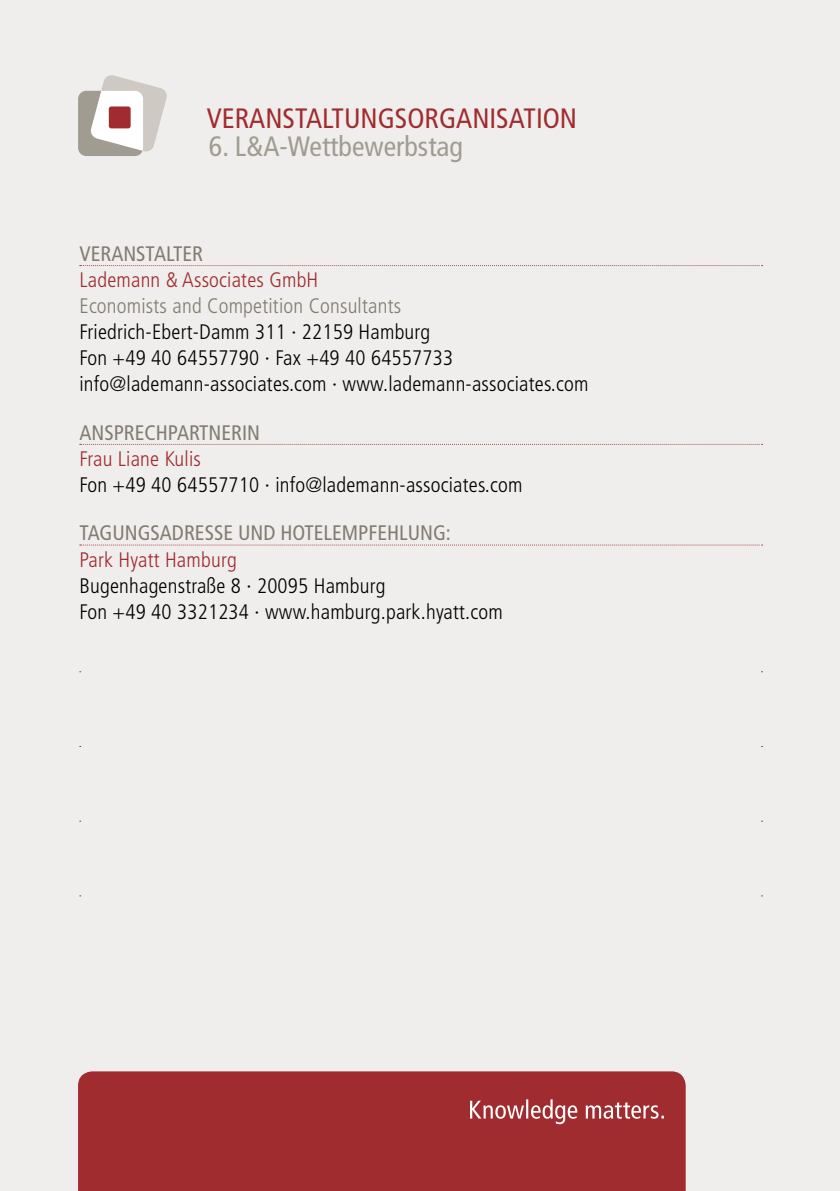
<style>
.page{position:relative;width:840px;height:1191px;background:#fff}
.page>*{position:absolute;margin:0;border:0;box-sizing:border-box;transform-origin:0 0}
._12_pt{font:condensed 28px "Frutiger LT Std";color:#a02c2f}
._12_pt-2{font:condensed 28px "Frutiger LT Std";color:#a19c91}
._03_Redner{font:300 condensed 21px "Frutiger LT Std";letter-spacing:.01em;color:#000}
._01_Uhrzeit{font:condensed 21px "Frutiger LT Std";color:#827c70}
._02_Titel{font:300 condensed 21px "Frutiger LT Std";letter-spacing:.01em;color:#a02c2f}
._02_Titel-2{font:300 condensed 21px "Frutiger LT Std";letter-spacing:.01em;color:#000}
._03_Redner-2{font:300 condensed 21px "Frutiger LT Std";letter-spacing:.01em;color:#827c70}
</style>
<div class="page">
<div style="left:0;top:0;width:839px;height:1191px;background:#f0eeec"></div>
<svg style="left:80px;top:265px;width:682px;height:1px"></svg>
<svg style="left:80px;top:444px;width:682px;height:1px"></svg>
<svg style="left:80px;top:545px;width:682px;height:1px"></svg>
<svg style="left:78px;top:75px;width:89px;height:81px"></svg>
<div style="left:78px;top:1071px;width:607px;height:120px;background:#a02c2f"></div>
<svg style="left:469px;top:1099px;width:194px;height:25px"></svg>
<p class="_12_pt" style="left:207px;top:102px;width:371px">VERANSTALTUNGSORGANISATION</p>
<p class="_12_pt-2" style="left:209px;top:130px;width:255px">6. L&amp;A-Wettbewerbstag</p>
<p class="_01_Uhrzeit" style="left:79px;top:241px;width:125px">VERANSTALTER</p>
<p class="_02_Titel" style="left:79px;top:268px;width:240px">Lademann &amp; Associates GmbH</p>
<p class="_03_Redner-2" style="left:79px;top:294px;width:323px">Economists and Competition Consultants</p>
<p class="_03_Redner" style="left:79px;top:320px;width:352px">Friedrich-Ebert-Damm 311 · 22159 Hamburg</p>
<p class="_03_Redner" style="left:79px;top:346px;width:375px">Fon +49 40 64557790 · Fax +49 40 64557733</p>
<p class="_03_Redner" style="left:79px;top:372px;width:510px">info@lademann-associates.com · www.lademann-associates.com</p>
<p class="_01_Uhrzeit" style="left:79px;top:420px;width:182px">ANSPRECHPARTNERIN</p>
<p class="_02_Titel" style="left:79px;top:446px;width:123px">Frau Liane Kulis</p>
<p class="_02_Titel-2" style="left:79px;top:472px;width:444px">Fon +49 40 64557710 · info@lademann-associates.com</p>
<p class="_01_Uhrzeit" style="left:79px;top:521px;width:373px">TAGUNGSADRESSE UND HOTELEMPFEHLUNG:</p>
<p class="_02_Titel" style="left:79px;top:547px;width:159px">Park Hyatt Hamburg</p>
<p class="_03_Redner" style="left:79px;top:573px;width:307px">Bugenhagenstraße 8 · 20095 Hamburg</p>
<p class="_03_Redner" style="left:79px;top:599px;width:424px">Fon +49 40 3321234 · www.hamburg.park.hyatt.com</p>
</div>
